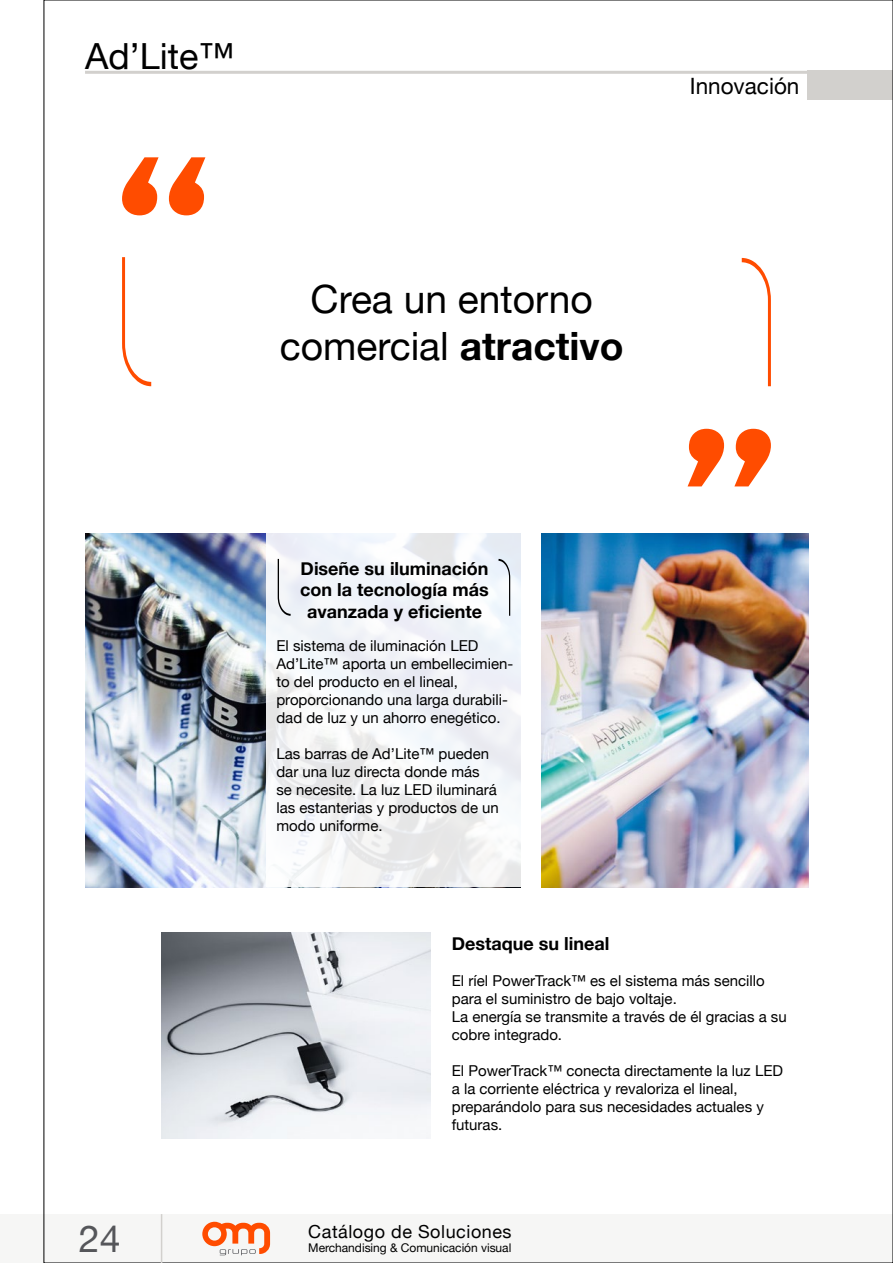
<style>
.page{position:relative;width:893px;height:1263px;background:#fff}
.page>*{position:absolute;margin:0;border:0;box-sizing:border-box;transform-origin:0 0}
.t1{font:39px/46.8px "Helvetica Neue";color:#000;text-align:center}
.t2{font:37.5px "Helvetica Neue";color:#55565a}
.t3{font:36px "Helvetica Neue";color:#000}
.t4{font:22.5px "Helvetica Neue";color:#000}
.t5{font:700 18px/21.6px "Helvetica Neue";color:#000;text-align:center}
.t6{font:18px "Helvetica Neue";letter-spacing:.03em;color:#000}
.t7{font:15px/18px "Helvetica Neue";color:#000}
.t8{font:12px "Helvetica Neue";letter-spacing:-.005em;color:#000}
.s1{font-weight:700}
</style>
<div class="page">
<div style="left:0;top:1214px;width:893px;height:49px;background:#f6f6f5"></div>
<hr style="left:85px;top:71px;width:723px;height:3px;background:#d2d0cd">
<div style="left:808px;top:71px;width:85px;height:29px;background:#d2d0cd"></div>
<hr style="left:161px;top:1214px;width:1px;height:49px;background:#d2d0cd">
<svg style="left:202px;top:1222px;width:68px;height:33px"></svg>
<img style="left:85px;top:533px;width:181px;height:354px">
<img style="left:541px;top:533px;width:267px;height:354px">
<svg style="left:122px;top:157px;width:83px;height:58px"></svg>
<svg style="left:122px;top:257px;width:29px;height:129px"></svg>
<svg style="left:742px;top:258px;width:29px;height:128px"></svg>
<svg style="left:688px;top:429px;width:83px;height:57px"></svg>
<svg style="left:266px;top:533px;width:255px;height:354px;fill:#f2f5f8"></svg>
<svg style="left:499px;top:559px;width:11px;height:57px"></svg>
<svg style="left:278px;top:559px;width:13px;height:57px"></svg>
<img style="left:162px;top:932px;width:269px;height:206px">
<h3 class="t3" style="left:85px;top:30px;width:151px">Ad’Lite™</h3>
<h3 class="t4" style="left:690px;top:70px;width:111px">Innovación</h3>
<h1 class="t1" style="left:280px;top:278px;width:345px">Crea un entorno comercial <span class="s1">atractivo</span></h1>
<h2 class="t2" style="left:79px;top:1212px;width:43px">24</h2>
<p class="t5" style="left:300px;top:558px;width:190px">Diseñe su iluminación con la tecnología más avanzada y eficiente</p>
<p class="t7" style="left:276px;top:638px;width:238px">El sistema de iluminación LED<br>Ad’Lite™ aporta un embellecimien&shy;to del producto en el lineal, proporcionando una larga durabili&shy;dad de luz y un ahorro enegético.</p>
<p class="t7" style="left:276px;top:746px;width:224px">Las barras de Ad’Lite™ pueden dar una luz directa donde más se necesite. La luz LED iluminará las estanterias y productos de un modo uniforme.</p>
<p class="t5" style="left:452px;top:933px;width:159px">Destaque su lineal</p>
<p class="t7" style="left:452px;top:972px;width:336px">El ríel PowerTrack™ es el sistema más sencillo para el suministro de bajo voltaje.<br>La energía se transmite a través de él gracias a su cobre integrado.</p>
<p class="t7" style="left:452px;top:1062px;width:333px">El PowerTrack™ conecta directamente la luz LED a la corriente eléctrica y revaloriza el lineal, preparándolo para sus necesidades actuales y futuras.</p>
<p class="t6" style="left:308px;top:1218px;width:205px">Catálogo de Soluciones</p>
<p class="t8" style="left:308px;top:1239px;width:205px">Merchandising &amp; Comunicación visual</p>
</div>
